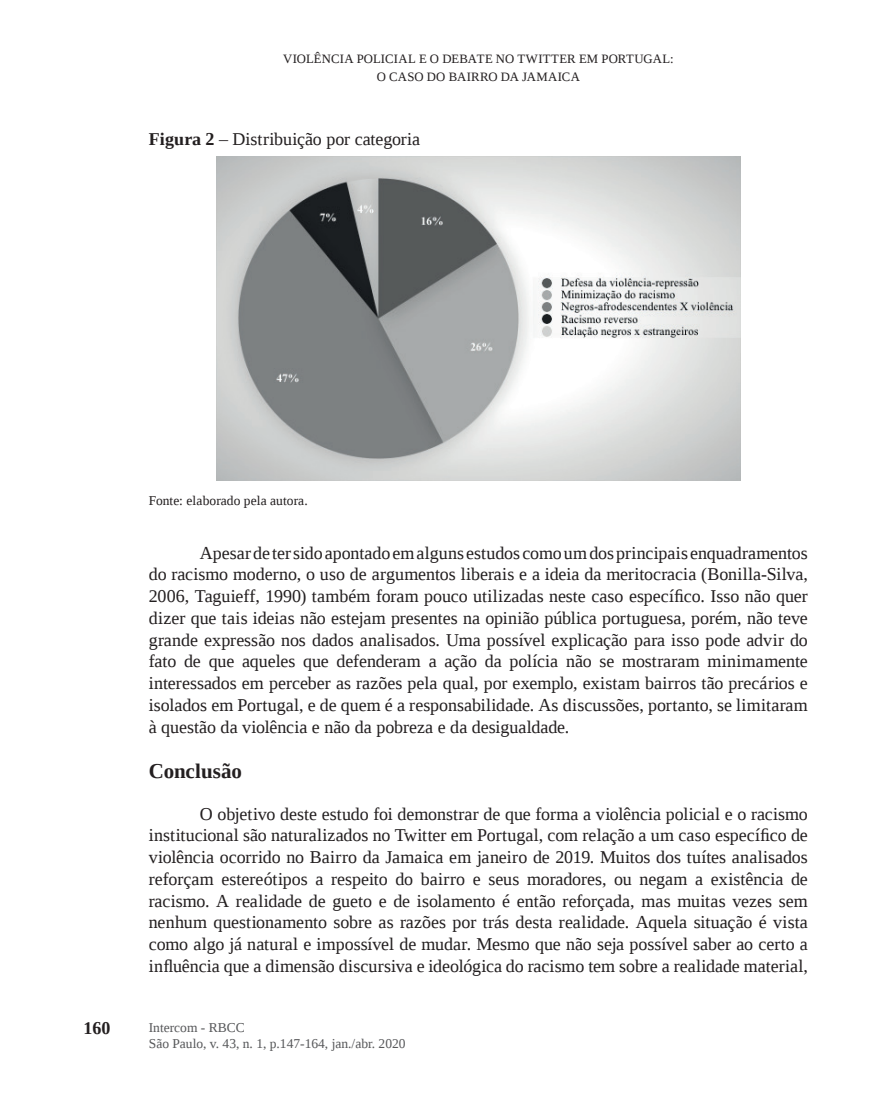
<style>
.page{position:relative;width:893px;height:1106px;background:#fff}
.page>*{position:absolute;margin:0;border:0;box-sizing:border-box;transform-origin:0 0}
.t1{font:700 21px "Liberation Serif";letter-spacing:-.005em;color:#231f20}
.t2{font:18px/21.8px "Liberation Serif";letter-spacing:-.005em;color:#231f20;text-align:justify}
.t3{font:700 18px "Liberation Serif";color:#231f20}
.t4{font:13.5px/16.2px "Liberation Serif";color:#57585a}
.t5{font:13.5px "Liberation Serif";letter-spacing:.005em;color:#231f20}
.t6{font:12.75px/18px "Liberation Serif";letter-spacing:.01em;color:#231f20;text-align:center}
.s1{font-weight:700}
</style>
<div class="page">
<img style="left:217px;top:156px;width:523px;height:324px">
<p class="t6" style="left:283px;top:49px;width:392px">VIOLÊNCIA POLICIAL E O DEBATE NO TWITTER EM PORTUGAL:<br>O CASO DO BAIRRO DA JAMAICA</p>
<p class="t2" style="left:149px;top:128px;width:273px"><span class="s1">Figura 2</span> – Distribuição por categoria</p>
<p class="t3" style="left:84px;top:1016px;width:28px">160</p>
<p class="t5" style="left:149px;top:492px;width:160px">Fonte: elaborado pela autora.</p>
<p class="t2" style="left:149px;top:541px;width:661px;text-indent:51px">Apesar de ter sido apontado em alguns estudos como um dos principais enquadramentos do racismo moderno, o uso de argumentos liberais e a ideia da meritocracia (Bonilla-Silva, 2006, Taguieff, 1990) também foram pouco utilizadas neste caso específico. Isso não quer dizer que tais ideias não estejam presentes na opinião pública portuguesa, porém, não teve grande expressão nos dados analisados. Uma possível explicação para isso pode advir do fato de que aqueles que defenderam a ação da polícia não se mostraram minimamente interessados em perceber as razões pela qual, por exemplo, existam bairros tão precários e isolados em Portugal, e de quem é a responsabilidade. As discussões, portanto, se limitaram à questão da violência e não da pobreza e da desigualdade.</p>
<p class="t1" style="left:149px;top:756px;width:95px">Conclusão</p>
<p class="t2" style="left:149px;top:802px;width:661px;text-indent:51px">O objetivo deste estudo foi demonstrar de que forma a violência policial e o racismo institucional são naturalizados no Twitter em Portugal, com relação a um caso específico de violência ocorrido no Bairro da Jamaica em janeiro de 2019. Muitos dos tuítes analisados reforçam estereótipos a respeito do bairro e seus moradores, ou negam a existência de racismo. A realidade de gueto e de isolamento é então reforçada, mas muitas vezes sem nenhum questionamento sobre as razões por trás desta realidade. Aquela situação é vista como algo já natural e impossível de mudar. Mesmo que não seja possível saber ao certo a influência que a dimensão discursiva e ideológica do racismo tem sobre a realidade material,</p>
<p class="t4" style="left:149px;top:1018px;width:258px">Intercom - RBCC<br>São Paulo, v. 43, n. 1, p.147-164, jan./abr. 2020</p>
</div>
